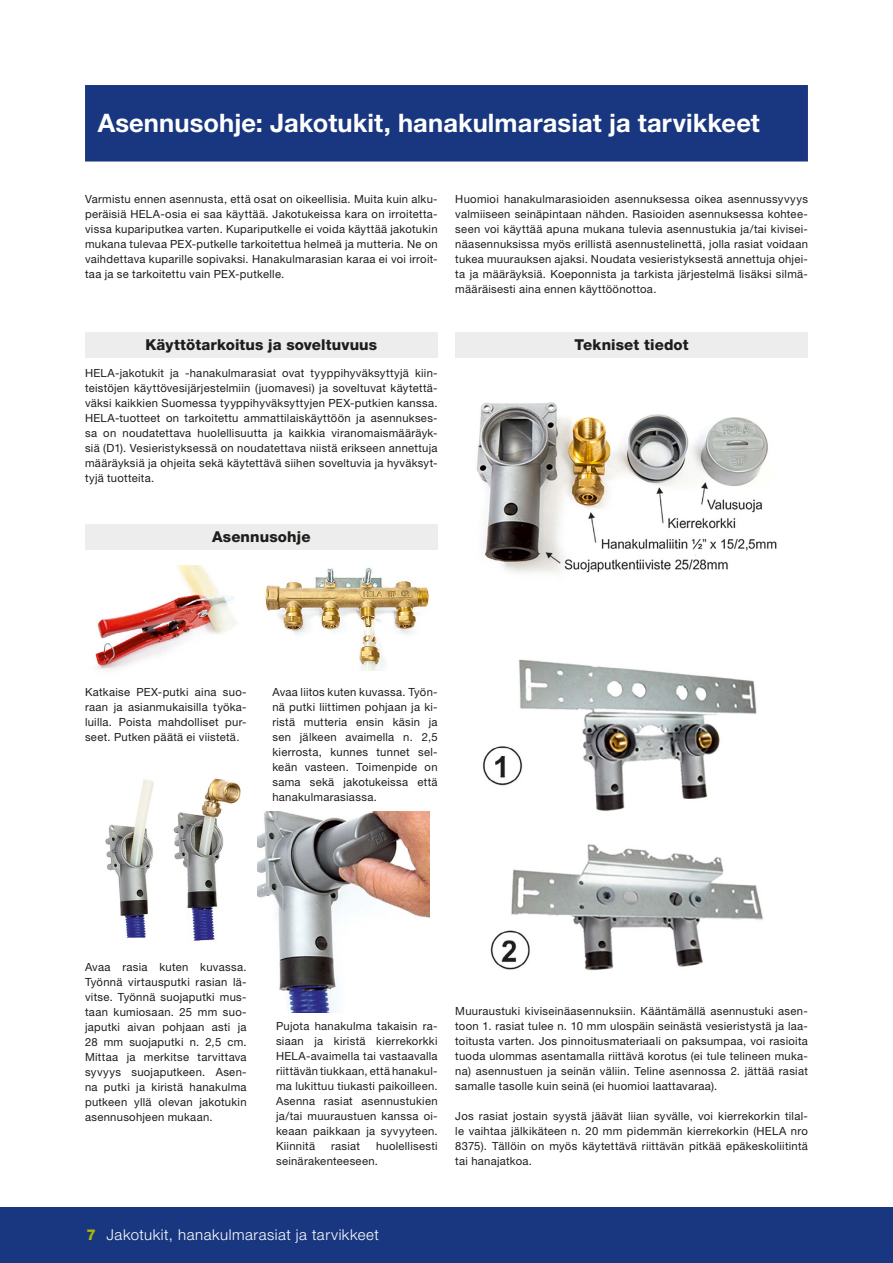
<style>
.page{position:relative;width:893px;height:1263px;background:#fff}
.page>*{position:absolute;margin:0;border:0;box-sizing:border-box;transform-origin:0 0}
.t1{font:700 25.5px "Helvetica Neue LT Std";letter-spacing:.005em;color:#fff}
.t2{font:800 15px "Helvetica Neue LT Std";letter-spacing:.01em;color:#1d1d1b}
.t3{font:300 15px "Helvetica Neue LT Std";letter-spacing:.035em;color:#fff}
.t4{font:11.25px/15px "Helvetica Neue LT Std";letter-spacing:.025em;color:#1d1d1b;text-align:justify}
.s1{font-weight:800;color:#acb900}
</style>
<div class="page">
<div style="left:85px;top:85px;width:723px;height:77px;background:#193780"></div>
<div style="left:85px;top:332px;width:353px;height:25px;background:#ededed"></div>
<div style="left:455px;top:332px;width:353px;height:25px;background:#ededed"></div>
<div style="left:85px;top:524px;width:353px;height:25px;background:#ededed"></div>
<img style="left:95px;top:566px;width:141px;height:104px">
<img style="left:265px;top:567px;width:164px;height:103px">
<img style="left:105px;top:778px;width:153px;height:163px">
<img style="left:258px;top:811px;width:171px;height:201px">
<img style="left:476px;top:402px;width:301px;height:172px">
<img style="left:482px;top:659px;width:281px;height:312px">
<div style="left:0;top:1208px;width:893px;height:55px;background:#193780"></div>
<h1 class="t1" style="left:98px;top:107px;width:664px">Asennusohje: Jakotukit, hanakulmarasiat ja tarvikkeet</h1>
<p class="t4" style="left:85px;top:191px;width:354px">Varmistu ennen asennusta, että osat on oikeellisia. Muita kuin alku&shy;peräisiä HELA-osia ei saa käyttää. Jakotukeissa kara on irroitetta&shy;vissa kupariputkea varten. Kupariputkelle ei voida käyttää jakotukin mukana tulevaa PEX-putkelle tarkoitettua helmeä ja mutteria. Ne on vaihdettava kuparille sopivaksi. Hanakulmarasian karaa ei voi irroit&shy;taa ja se tarkoitettu vain PEX-putkelle.</p>
<p class="t4" style="left:455px;top:191px;width:354px">Huomioi hanakulmarasioiden asennuksessa oikea asennussyvyys valmiiseen seinäpintaan nähden. Rasioiden asennuksessa kohtee&shy;seen voi käyttää apuna mukana tulevia asennustukia ja/tai kivisei&shy;näasennuksissa myös erillistä asennustelinettä, jolla rasiat voidaan tukea muurauksen ajaksi. Noudata vesieristyksestä annettuja ohjei&shy;ta ja määräyksiä. Koeponnista ja tarkista järjestelmä lisäksi silmä&shy;määräisesti aina ennen käyttöönottoa.</p>
<h2 class="t2" style="left:145px;top:336px;width:233px">Käyttötarkoitus ja soveltuvuus</h2>
<h2 class="t2" style="left:575px;top:336px;width:116px">Tekniset tiedot</h2>
<p class="t4" style="left:85px;top:365px;width:354px">HELA-jakotukit ja -hanakulmarasiat ovat tyyppihyväksyttyjä kiin&shy;teistöjen käyttövesijärjestelmiin (juomavesi) ja soveltuvat käytettä&shy;väksi kaikkien Suomessa tyyppihyväksyttyjen PEX-putkien kanssa.<br>HELA-tuotteet on tarkoitettu ammattilaiskäyttöön ja asennukses&shy;sa on noudatettava huolellisuutta ja kaikkia viranomaismääräyk&shy;siä (D1). Vesieristyksessä on noudatettava niistä erikseen annettuja määräyksiä ja ohjeita sekä käytettävä siihen soveltuvia ja hyväksyt&shy;tyjä tuotteita.</p>
<h2 class="t2" style="left:212px;top:528px;width:100px">Asennusohje</h2>
<p class="t4" style="left:85px;top:684px;width:163px">Katkaise PEX-putki aina suo&shy;raan ja asianmukaisilla työka&shy;luilla. Poista mahdolliset pur&shy;seet. Putken päätä ei viistetä.</p>
<p class="t4" style="left:272px;top:684px;width:167px">Avaa liitos kuten kuvassa. Työn&shy;nä putki liittimen pohjaan ja ki&shy;ristä mutteria ensin käsin ja sen jälkeen avaimella n. 2,5 kierrosta, kunnes tunnet sel&shy;keän vasteen. Toimenpide on sama sekä jakotukeissa että hanakulmarasiassa.</p>
<p class="t4" style="left:85px;top:959px;width:163px">Avaa rasia kuten kuvassa.<br>Työnnä virtausputki rasian lä&shy;vitse. Työnnä suojaputki mus&shy;taan kumiosaan. 25 mm suo&shy;japutki aivan pohjaan asti ja 28 mm suojaputki n. 2,5 cm.<br>Mittaa ja merkitse tarvittava syvyys suojaputkeen. Asen&shy;na putki ja kiristä hanakulma putkeen yllä olevan jakotukin asennusohjeen mukaan.</p>
<p class="t4" style="left:276px;top:1018px;width:163px">Pujota hanakulma takaisin ra&shy;siaan ja kiristä kierrekorkki HELA-avaimella tai vastaavalla riittävän tiukkaan, että hanakul&shy;ma lukittuu tiukasti paikoilleen.<br>Asenna rasiat asennustukien ja/tai muuraustuen kanssa oi&shy;keaan paikkaan ja syvyyteen.<br>Kiinnitä</p>
<p class="t4" style="left:276px;top:1138px;width:163px;text-indent:100px">huolellisesti seinärakenteeseen.</p>
<p class="t4" style="left:331px;top:1138px;width:30px">rasiat</p>
<p class="t4" style="left:455px;top:1003px;width:354px">Muuraustuki kiviseinäasennuksiin. Kääntämällä asennustuki asen&shy;toon 1. rasiat tulee n. 10 mm ulospäin seinästä vesieristystä ja laa&shy;toitusta varten. Jos pinnoitusmateriaali on paksumpaa, voi rasioita tuoda ulommas asentamalla riittävä korotus (ei tule telineen muka&shy;na) asennustuen ja seinän väliin. Teline asennossa 2. jättää rasiat samalle tasolle kuin seinä (ei huomioi laattavaraa).</p>
<p class="t4" style="left:455px;top:1108px;width:354px">Jos rasiat jostain syystä jäävät liian syvälle, voi kierrekorkin tilal&shy;le vaihtaa jälkikäteen n. 20 mm pidemmän kierrekorkin (HELA nro 8375). Tällöin on myös käytettävä riittävän pitkää epäkeskoliitintä tai hanajatkoa.</p>
<h2 class="t3" style="left:86px;top:1226px;width:294px"><span class="s1">7</span> Jakotukit, hanakulmarasiat ja tarvikkeet</h2>
</div>
